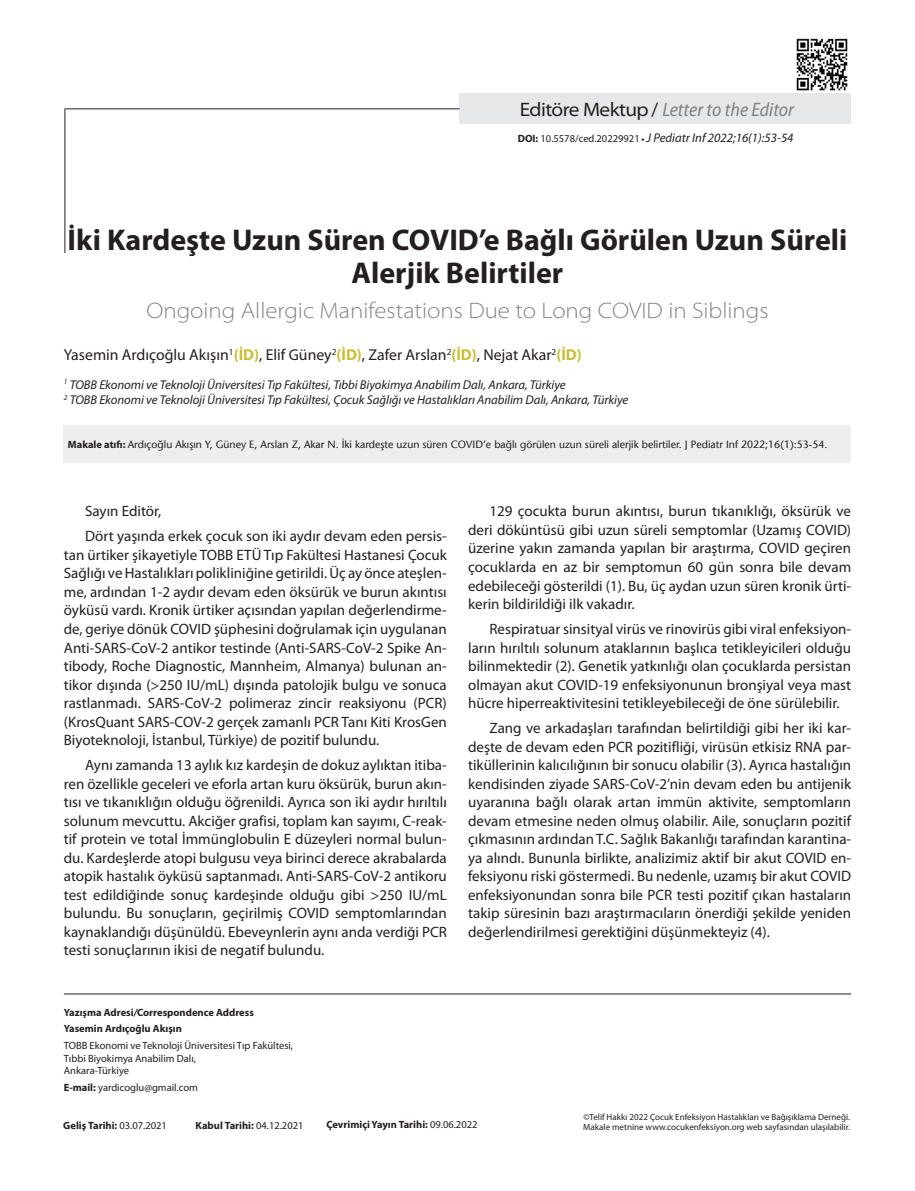
<style>
.page{position:relative;width:915px;height:1191px;background:#fff}
.page>*{position:absolute;margin:0;border:0;box-sizing:border-box;transform-origin:0 0}
.t1{font:700 30px/33px "Myriad Pro";color:#231f20;text-align:center}
.t2{font:300 semi-expanded 22.5px "Myriad Pro";color:#808285}
.t3{font:italic semi-condensed 19.5px "Myriad Pro";color:#808285}
.t4{font:15.75px "Myriad Pro";color:#231f20}
.t5{font:15px/18.6px "Myriad Pro";color:#231f20;text-align:justify}
.t6{font:italic 12.75px/15.3px "Myriad Pro";letter-spacing:-.005em;color:#231f20}
.t7{font:500 10.5px "Stone Sans Std";color:#231f20}
.t8{font:700 10.5px/16.8px "Myriad Pro";color:#231f20}
.t9{font:10.5px/12.6px "Myriad Pro";color:#231f20}
.t10{font:9px "Myriad Pro";color:#231f20}
.s1{font-style:normal;font-stretch:semi-expanded;color:#231f20}
.s2{font-style:normal;font-stretch:normal;color:#231f20}
.s3{font-weight:700;font-style:normal;font-size:10.5px}
.s4{font-style:normal;font-size:10.5px}
.s5{font-weight:700;font-style:normal;font-size:9px}
.s6{font-weight:700;color:#cabd34}
.s7{font-family:"Myriad Pro";font-weight:700}
.s8{font-style:italic}
.s9{font-weight:700}
.s10{font-weight:400}
</style>
<div class="page">
<img style="left:796px;top:38px;width:52px;height:53px">
<hr style="left:64px;top:993px;width:786px;height:1px;background:#231f20">
<div style="left:459px;top:94px;width:391px;height:30px;background:#e6e7e9"></div>
<hr style="left:64px;top:108px;width:1px;height:145px;background:#231f20">
<hr style="left:65px;top:108px;width:394px;height:1px;background:#231f20">
<div style="left:64px;top:425px;width:786px;height:37px;background:#eeeeef"></div>
<h3 class="t3" style="left:519px;top:99px;width:276px"><span class="s1">Editöre Mektup</span><span class="s2">/</span> Letter to the Editor</h3>
<p class="t6" style="left:517px;top:131px;width:277px"><span class="s3">DOI:</span> <span class="s4">10.5578/ced.20229921</span> <span class="s5">•</span> J Pediatr Inf 2022;16(1):53-54</p>
<h1 class="t1" style="left:68px;top:223px;width:781px">İki Kardeşte Uzun Süren COVID’e Bağlı Görülen Uzun Süreli<br>Alerjik Belirtiler</h1>
<h2 class="t2" style="left:146px;top:298px;width:623px">Ongoing Allergic Manifestations Due to Long COVID in Siblings</h2>
<p class="t4" style="left:64px;top:346px;width:519px">Yasemin Ardıçoğlu Akışın<sup>1</sup><span class="s6">(İD)</span>, Elif Güney<sup>2</sup><span class="s6">(İD)</span>, Zafer Arslan<sup>2</sup><span class="s6">(İD)</span>, Nejat Akar<sup>2</sup><span class="s6">(İD)</span></p>
<p class="t6" style="left:64px;top:377px;width:565px"><sup>1</sup> TOBB Ekonomi ve Teknoloji Üniversitesi Tıp Fakültesi, Tıbbi Biyokimya Anabilim Dalı, Ankara, Türkiye<br><sup>2</sup> TOBB Ekonomi ve Teknoloji Üniversitesi Tıp Fakültesi, Çocuk Sağlığı ve Hastalıkları Anabilim Dalı, Ankara, Türkiye</p>
<p class="t7" style="left:68px;top:438px;width:760px"><span class="s7">Makale atıfı:</span> Ardıçoğlu Akışın Y, Güney E, Arslan Z, Akar N. İki kardeşte uzun süren COVID’e bağlı görülen uzun süreli alerjik belirtiler. J Pediatr Inf 2022;16(1):53-54.</p>
<p class="t5" style="left:85px;top:499px;width:363px;line-height:24.9px">Sayın Editör,<br>Dört yaşında erkek çocuk son iki aydır devam eden persis-</p>
<p class="t5" style="left:64px;top:546px;width:384px">tan ürtiker şikayetiyle TOBB ETÜ Tıp Fakültesi Hastanesi Çocuk Sağlığı ve Hastalıkları polikliniğine getirildi. Üç ay önce ateşlen&shy;me, ardından 1-2 aydır devam eden öksürük ve burun akıntısı öyküsü vardı. Kronik ürtiker açısından yapılan değerlendirme&shy;de, geriye dönük COVID şüphesini doğrulamak için uygulanan Anti-SARS-CoV-2 antikor testinde (Anti-SARS-CoV-2 Spike An&shy;tibody, Roche Diagnostic, Mannheim, Almanya) bulunan an&shy;tikor dışında (&gt;250 IU/mL) dışında patolojik bulgu ve sonuca rastlanmadı. SARS-CoV-2 polimeraz zincir reaksiyonu (PCR) (KrosQuant SARS-COV-2 gerçek zamanlı PCR Tanı Kiti KrosGen Biyoteknoloji, İstanbul, Türkiye) de pozitif bulundu.</p>
<p class="t5" style="left:64px;top:756px;width:384px;text-indent:21px">Aynı zamanda 13 aylık kız kardeşin de dokuz aylıktan itiba&shy;ren özellikle geceleri ve eforla artan kuru öksürük, burun akın&shy;tısı ve tıkanıklığın olduğu öğrenildi. Ayrıca son iki aydır hırıltılı solunum mevcuttu. Akciğer grafisi, toplam kan sayımı, C-reak&shy;tif protein ve total İmmünglobulin E düzeyleri normal bulun&shy;du. Kardeşlerde atopi bulgusu veya birinci derece akrabalarda atopik hastalık öyküsü saptanmadı. Anti-SARS-CoV-2 antikoru test edildiğinde sonuç kardeşinde olduğu gibi &gt;250 IU/mL bulundu. Bu sonuçların, geçirilmiş COVID semptomlarından kaynaklandığı düşünüldü. Ebeveynlerin aynı anda verdiği PCR testi sonuçlarının ikisi de negatif bulundu.</p>
<p class="t8" style="left:64px;top:1003px;width:191px">Yazışma Adresi<span class="s8">/</span>Correspondence Address<br>Yasemin Ardıçoğlu Akışın</p>
<p class="t9" style="left:64px;top:1039px;width:231px">TOBB Ekonomi ve Teknoloji Üniversitesi Tıp Fakültesi,<br>Tıbbi Biyokimya Anabilim Dalı,<br>Ankara-Türkiye</p>
<p class="t9" style="left:64px;top:1081px;width:135px"><span class="s9">E-mail:</span> yardicoglu@gmail.com</p>
<p class="t5" style="left:468px;top:502px;width:384px;text-indent:21px">129 çocukta burun akıntısı, burun tıkanıklığı, öksürük ve deri döküntüsü gibi uzun süreli semptomlar (Uzamış COVID) üzerine yakın zamanda yapılan bir araştırma, COVID geçiren çocuklarda en az bir semptomun 60 gün sonra bile devam edebileceği gösterildi (1). Bu, üç aydan uzun süren kronik ürti&shy;kerin bildirildiği ilk vakadır.</p>
<p class="t5" style="left:468px;top:620px;width:384px;text-indent:21px">Respiratuar sinsityal virüs ve rinovirüs gibi viral enfeksiyon&shy;ların hırıltılı solunum ataklarının başlıca tetikleyicileri olduğu bilinmektedir (2). Genetik yatkınlığı olan çocuklarda persistan olmayan akut COVID-19 enfeksiyonunun bronşiyal veya mast hücre hiperreaktivitesini tetikleyebileceği de öne sürülebilir.</p>
<p class="t5" style="left:468px;top:719px;width:384px;text-indent:21px">Zang ve arkadaşları tarafından belirtildiği gibi her iki kar&shy;deşte de devam eden PCR pozitifliği, virüsün etkisiz RNA par&shy;tiküllerinin kalıcılığının bir sonucu olabilir (3). Ayrıca hastalığın kendisinden ziyade SARS-CoV-2’nin devam eden bu antijenik uyaranına bağlı olarak artan immün aktivite, semptomların devam etmesine neden olmuş olabilir. Aile, sonuçların pozitif çıkmasının ardından T.C. Sağlık Bakanlığı tarafından karantina&shy;ya alındı. Bununla birlikte, analizimiz aktif bir akut COVID en&shy;feksiyonu riski göstermedi. Bu nedenle, uzamış bir akut COVID enfeksiyonundan sonra bile PCR testi pozitif çıkan hastaların takip süresinin bazı araştırmacıların önerdiği şekilde yeniden değerlendirilmesi gerektiğini düşünmekteyiz (4).</p>
<p class="t8" style="left:63px;top:1116px;width:105px">Geliş Tarihi: <span class="s10">03.07.2021</span></p>
<p class="t8" style="left:195px;top:1117px;width:109px">Kabul Tarihi: <span class="s10">04.12.2021</span></p>
<p class="t10" style="left:583px;top:1111px;width:268px">©Telif Hakkı 2022 Çocuk Enfeksiyon Hastalıkları ve Bağışıklama Derneği.</p>
<p class="t8" style="left:326px;top:1116px;width:153px">Çevrimiçi Yayın Tarihi: <span class="s10">09.06.2022</span></p>
<p class="t10" style="left:583px;top:1122px;width:268px">Makale metnine www.cocukenfeksiyon.org web sayfasından ulaşılabilir.</p>
</div>
